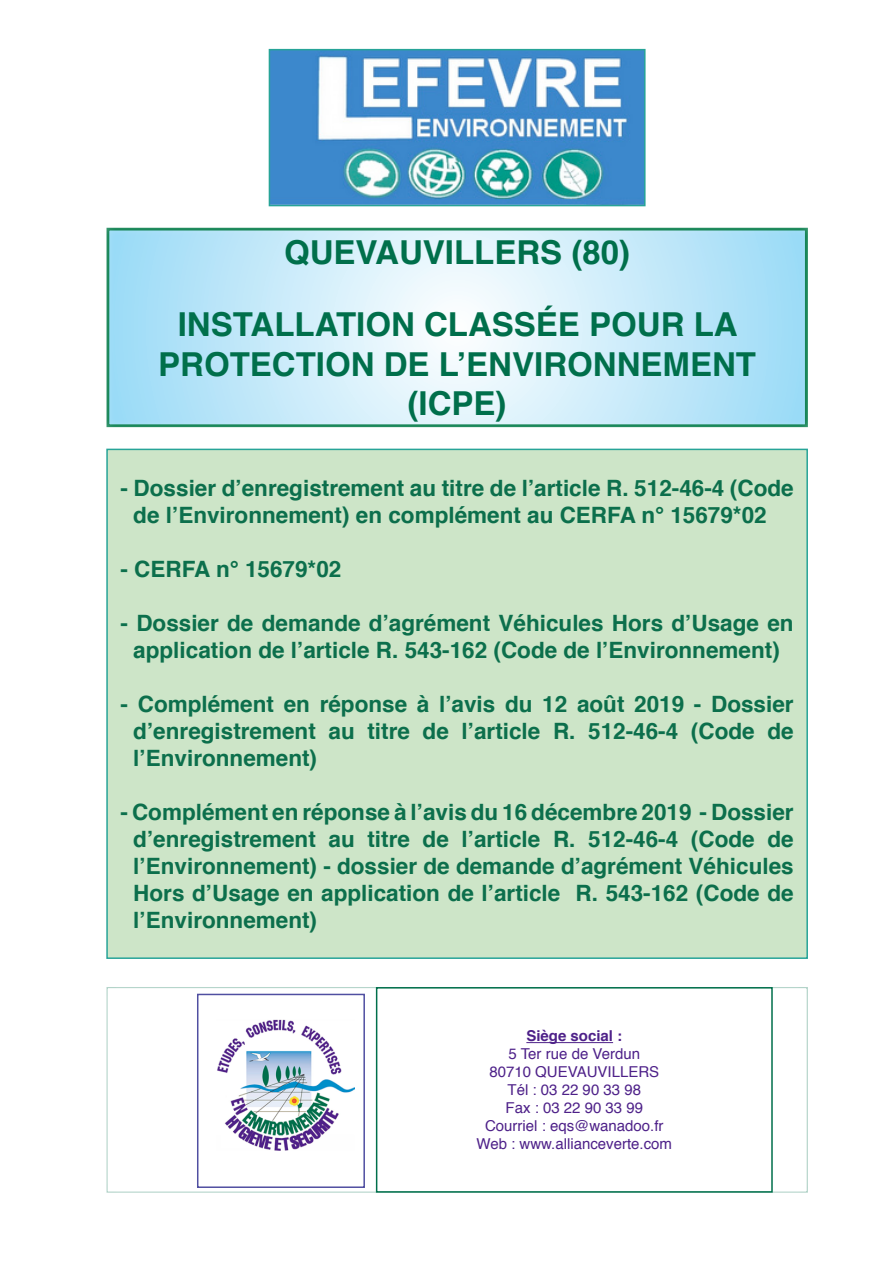
<style>
.page{position:relative;width:893px;height:1263px;background:#fff}
.page>*{position:absolute;margin:0;border:0;box-sizing:border-box;transform-origin:0 0}
.t1{font:700 33px/72px "Helvetica";color:#006f4b;text-align:center}
.Texte_dossier_comple{font:700 22.5px/27px "Helvetica";color:#0c6f4c;text-align:justify}
.t2{font:15px "Helvetica";color:#4e2189}
.t3{font:700 15px "Helvetica";color:#4e2189}
</style>
<div class="page">
<div style="left:106px;top:226px;width:702px;height:207px;background:#fff;opacity:.35"></div>
<div style="left:107px;top:449px;width:700px;height:509px;background:#cde5c8"></div>
<div style="left:106px;top:449px;width:702px;height:510px;border:2px solid #27a498"></div>
<hr style="left:526px;top:1042px;width:87px;height:1px;background:#4e2189">
<div style="left:376px;top:987px;width:397px;height:206px;border:2px solid #006f4b"></div>
<img style="left:217px;top:1019px;width:137px;height:131px">
<div style="left:197px;top:994px;width:168px;height:194px;border:2px solid #504fa1"></div>
<img style="left:272px;top:52px;width:371px;height:151px">
<div style="left:269px;top:49px;width:377px;height:157px;border:2px solid #27a498"></div>
<h1 class="t1" style="left:178px;top:217px;width:561px">QUEVAUVILLERS (80)<br>INSTALLATION CLASSÉE POUR LA</h1>
<h1 class="t1" style="left:158px;top:345px;width:599px;line-height:39.6px">PROTECTION DE L’ENVIRONNEMENT (ICPE)</h1>
<p class="Texte_dossier_comple" style="left:133px;top:475px;width:662px;text-indent:-13px">- Dossier d’enregistrement au titre de l’article R. 512-46-4 (Code de l’Environnement) en complément au CERFA n° 15679*02</p>
<p class="Texte_dossier_comple" style="left:121px;top:556px;width:222px">- CERFA n° 15679*02</p>
<p class="Texte_dossier_comple" style="left:121px;top:610px;width:675px;text-align:center">- Dossier de demande d’agrément Véhicules Hors d’Usage en application de l’article R. 543-162 (Code de l’Environnement)</p>
<p class="Texte_dossier_comple" style="left:133px;top:691px;width:662px;text-indent:-13px">- Complément en réponse à l’avis du 12 août 2019 - Dossier d’enregistrement au titre de l’article R. 512-46-4 (Code de l’Environnement)</p>
<p class="Texte_dossier_comple" style="left:133px;top:799px;width:662px;text-indent:-13px">- Complément en réponse à l’avis du 16 décembre 2019 - Dossier d’enregistrement au titre de l’article R. 512-46-4 (Code de l’Environnement) - dossier de demande d’agrément Véhicules Hors d’Usage en application de l’article R. 543-162 (Code de l’Environnement)</p>
<p class="t3" style="left:526px;top:1024px;width:97px">Siège social :</p>
<p class="t2" style="left:509px;top:1043px;width:133px">5 Ter rue de Verdun</p>
<p class="t2" style="left:489px;top:1061px;width:171px">80710 QUEVAUVILLERS</p>
<p class="t2" style="left:508px;top:1079px;width:135px">Tél : 03 22 90 33 98</p>
<p class="t2" style="left:505px;top:1097px;width:139px">Fax : 03 22 90 33 99</p>
<p class="t2" style="left:485px;top:1115px;width:180px">Courriel : eqs@wanadoo.fr</p>
<p class="t2" style="left:476px;top:1133px;width:197px">Web : www.allianceverte.com</p>
</div>
